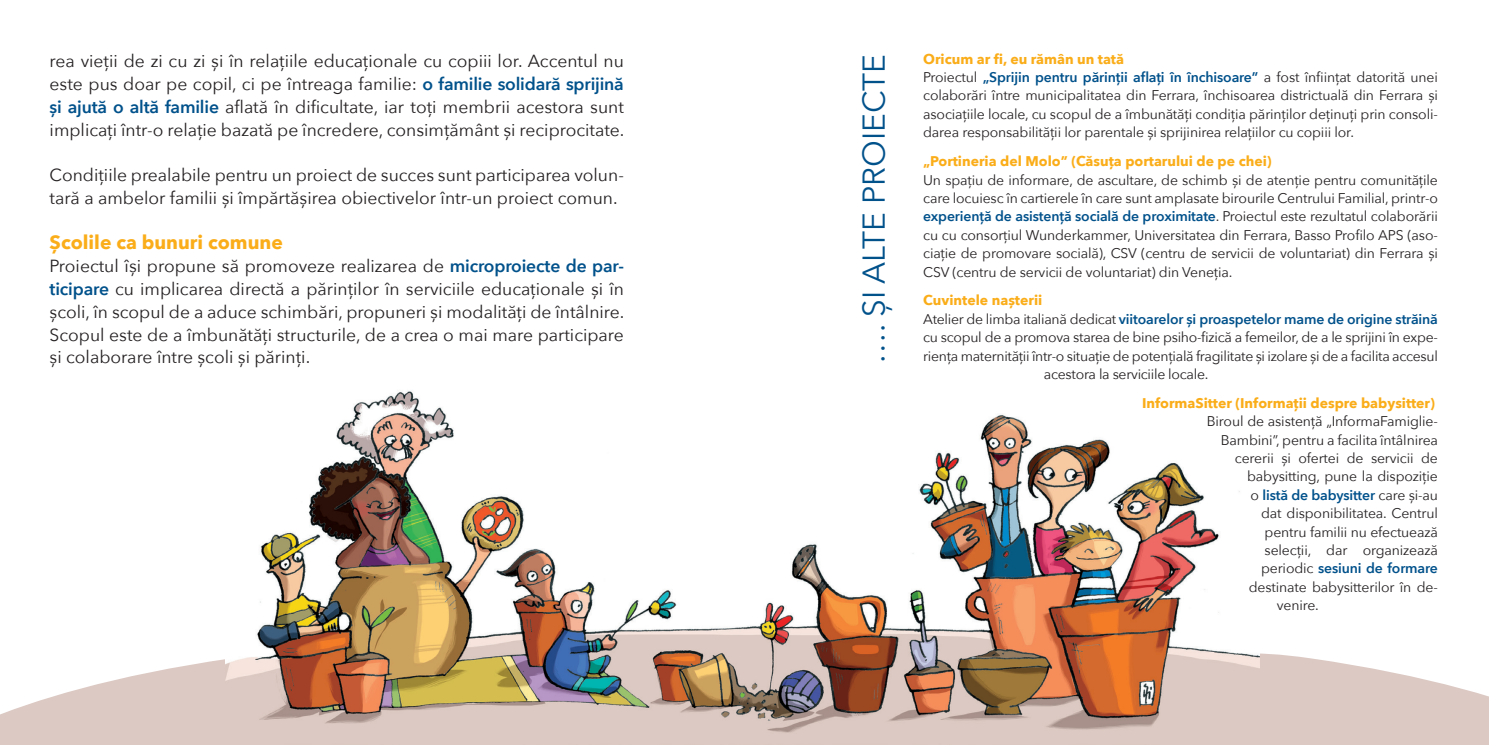
<style>
.page{position:relative;width:1489px;height:745px;background:#fff}
.page>*{position:absolute;margin:0;border:0;box-sizing:border-box;transform-origin:0 0}
.t1{font:31.5px "Avenir Next";color:#01518b}
.t2{font:700 19.25px "Avenir Next";color:#faad19}
.t3{font:17.5px/22.8px "Avenir Next";color:#231f20;text-align:justify}
.t4{font:14px/18.4px "Avenir Next";letter-spacing:-.01em;color:#231f20}
.t5{font:600 14px "Avenir Next";letter-spacing:-.01em;color:#01518b}
.t6{font:700 14px "Avenir Next";color:#faad19}
.s1{font-weight:600;color:#01518b}
.s2{font-weight:700;color:#faad19}
.s3{font-weight:400;color:#231f20}
</style>
<div class="page">
<svg style="left:0;top:659px;width:226px;height:85px;fill:#dcc9c3"></svg>
<svg style="left:1259px;top:653px;width:229px;height:91px;fill:#dcc9c3"></svg>
<img style="left:226px;top:391px;width:1033px;height:353px">
<p class="t3" style="left:50px;top:49px;width:576px">rea vieții de zi cu zi și în relațiile educaționale cu copiii lor. Accentul nu este pus doar pe copil, ci pe întreaga familie: <span class="s1">o familie solidară sprijină și ajută o altă familie</span> aflată în dificultate, iar toți membrii acestora sunt implicați într-o relație bazată pe încredere, consimțământ și reciprocitate.</p>
<p class="t3" style="left:50px;top:163px;width:576px">Condițiile prealabile pentru un proiect de succes sunt participarea volun&shy;tară a ambelor familii și împărtășirea obiectivelor într-un proiect comun.</p>
<h2 class="t2" style="left:50px;top:226px;width:235px">Școlile ca bunuri comune</h2>
<p class="t3" style="left:50px;top:254px;width:576px">Proiectul își propune să promoveze realizarea de <span class="s1">microproiecte de par&shy;ticipare</span> cu implicarea directă a părinților în serviciile educaționale și în școli, în scopul de a aduce schimbări, propuneri și modalități de întâlnire.<br>Scopul este de a îmbunătăți structurile, de a crea o mai mare participare și colaborare între școli și părinți.</p>
<h1 class="t1" style="left:847px;top:363px;width:311px;rotate:-90deg">…. ȘI ALTE PROIECTE</h1>
<p class="t4" style="left:923px;top:49px;width:516px"><span class="s2">Oricum ar fi, eu rămân un tată<br></span>Proiectul <span class="s1">„Sprijin pentru părinții aflați în închisoare”</span> a fost înființat datorită unei colaborări între municipalitatea din Ferrara, închisoarea districtuală din Ferrara și asociațiile locale, cu scopul de a îmbunătăți condiția părinților deținuți prin consoli&shy;darea responsabilității lor parentale și sprijinirea relațiilor cu copiii lor.</p>
<p class="t6" style="left:923px;top:149px;width:350px">„Portineria del Molo” (Căsuța portarului de pe chei)</p>
<p class="t4" style="left:923px;top:170px;width:516px;text-align:justify">Un spațiu de informare, de ascultare, de schimb și de atenție pentru comunitățile care locuiesc în cartierele în care sunt amplasate birourile Centrului Familial, printr-o <span class="s1">experiență de asistență socială de proximitate</span>. Proiectul este rezultatul colaborării cu cu consorțiul Wunderkammer, Universitatea din Ferrara, Basso Profilo APS (aso&shy;ciație de promovare socială), CSV (centru de servicii de voluntariat) din Ferrara și CSV (centru de servicii de voluntariat) din Veneția.</p>
<p class="t6" style="left:923px;top:288px;width:121px">Cuvintele nașterii</p>
<p class="t5" style="left:923px;top:307px;width:516px"><span class="s3">Atelier de limba italiană dedicat</span> viitoarelor și proaspetelor mame de origine străină</p>
<p class="t4" style="left:923px;top:327px;width:516px">cu scopul de a promova starea de bine psiho-fizică a femeilor, de a le sprijini în expe-</p>
<p class="t4" style="left:923px;top:346px;width:516px">riența maternității într-o situație de potențială fragilitate și izolare și de a facilita accesul</p>
<p class="t4" style="left:1043px;top:364px;width:166px">acestora la serviciile locale.</p>
<p class="t6" style="left:1141px;top:390px;width:294px">InformaSitter (Informații despre babysitter)</p>
<p class="t4" style="left:1206px;top:411px;width:233px">Biroul de asistență „InformaFamiglie-</p>
<p class="t4" style="left:1220px;top:429px;width:219px">Bambini”, pentru a facilita întâlnirea</p>
<p class="t4" style="left:1234px;top:448px;width:205px">cererii și ofertei de servicii de</p>
<p class="t4" style="left:1246px;top:466px;width:192px">babysitting, pune la dispoziție</p>
<p class="t5" style="left:1250px;top:482px;width:189px"><span class="s3">o</span> listă de babysitter <span class="s3">care și-au</span></p>
<p class="t4" style="left:1260px;top:503px;width:178px">dat disponibilitatea. Centrul</p>
<p class="t4" style="left:1264px;top:521px;width:175px">pentru familii nu efectuează</p>
<p class="t4" style="left:1264px;top:540px;width:175px">selecții, dar organizează</p>
<p class="t5" style="left:1260px;top:556px;width:178px"><span class="s3">periodic</span> sesiuni de formare</p>
<p class="t4" style="left:1248px;top:576px;width:191px">destinate babysitterilor în de-</p>
<p class="t4" style="left:1276px;top:595px;width:44px">venire.</p>
</div>
